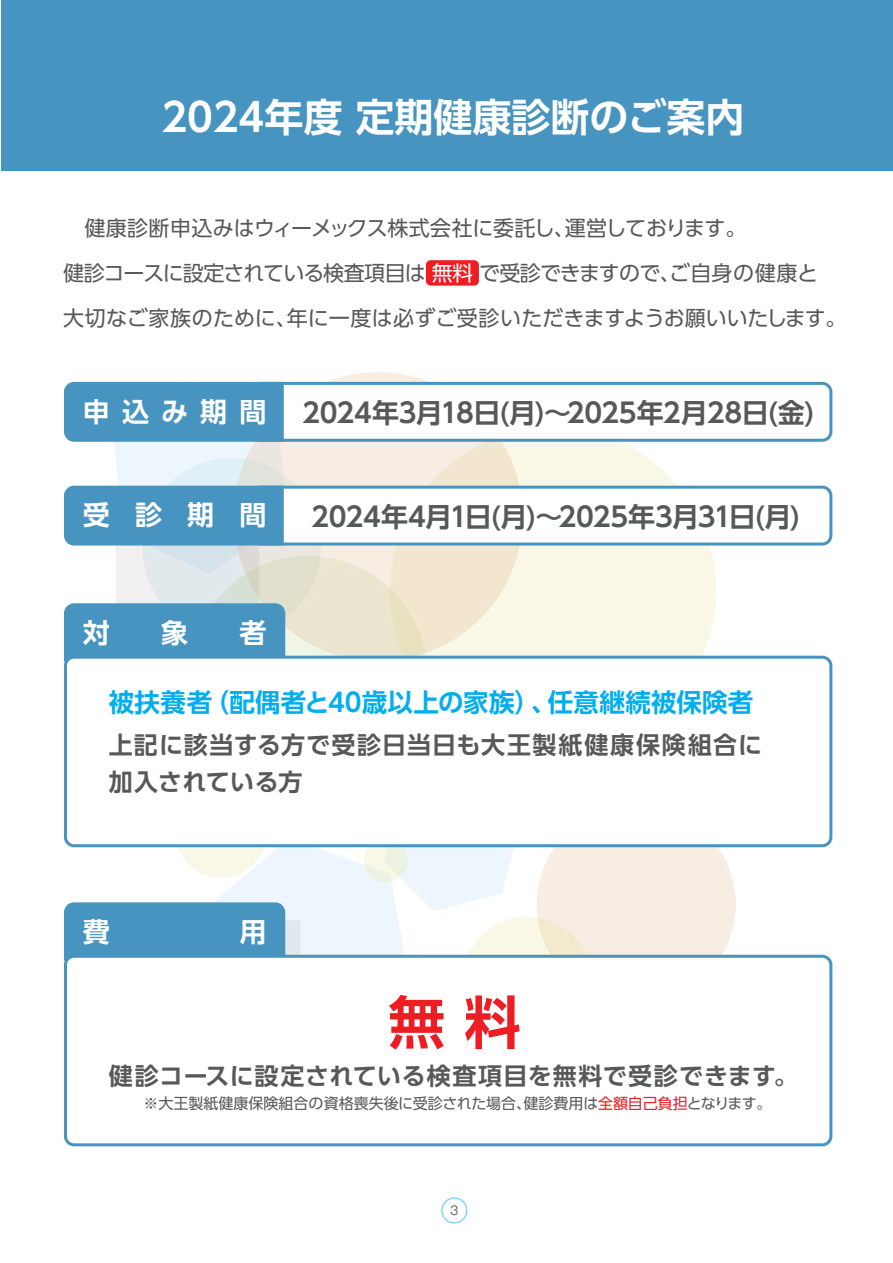
<style>
.page{position:relative;width:893px;height:1263px;background:#fff}
.page>*{position:absolute;margin:0;border:0;box-sizing:border-box;transform-origin:0 0}
.t1{font:700 57px "UD Shin Go Pro De";color:#ee1d23}
.t2{font:700 39px "UD Shin Go Pro De";color:#fff}
.t3{font:700 27px "UD Shin Go Pro De";letter-spacing:-.015em;color:#57585a}
.t4{font:700 27px "UD Shin Go Pro De";letter-spacing:.45em;color:#fff}
.t5{font:700 25.5px "UD Shin Go Pro De";letter-spacing:.01em;color:#00aeef}
.t6{font:700 24px/37.5px "UD Shin Go Pro De";letter-spacing:.04em;color:#57585a}
.t7{font:21px/45px "UD Shin Go Pro";letter-spacing:-.015em;color:#57585a}
.t8{font:15px "UD Shin Go Pro";color:#57585a}
.t9{font:12px "Gothic MB101 Upr";color:#6c6d70}
.s1{color:#fff}
.s2{color:#ee1d23}
</style>
<div class="page">
<div style="left:2px;top:0;width:891px;height:170px;background:#4794c0"></div>
<img style="left:110px;top:372px;width:625px;height:583px">
<div style="left:426px;top:260px;width:53px;height:26px;background:#ee1d23;border-radius:5px"></div>
<div style="left:252px;top:383px;width:579px;height:57px;background:#fff;border-radius:9px"></div>
<div style="left:251px;top:382px;width:581px;height:60px;border:3px solid #4794c0;border-radius:9px"></div>
<svg style="left:64px;top:380px;width:223px;height:63px;background:#529ac3"></svg>
<div style="left:64px;top:602px;width:223px;height:60px;background:#4794c0"></div>
<div style="left:65px;top:657px;width:766px;height:189px;background:#fff;border-radius:9px"></div>
<div style="left:64px;top:656px;width:768px;height:191px;border:3px solid #4794c0;border-radius:9px"></div>
<div style="left:64px;top:901px;width:223px;height:60px;background:#4794c0"></div>
<div style="left:65px;top:956px;width:766px;height:189px;background:#fff;border-radius:9px"></div>
<div style="left:64px;top:955px;width:768px;height:191px;border:3px solid #4794c0;border-radius:9px"></div>
<div style="left:441px;top:1197px;width:26px;height:26px;border:1px solid #6bcff6;border-radius:50%"></div>
<div style="left:252px;top:487px;width:579px;height:57px;background:#fff;border-radius:9px"></div>
<div style="left:251px;top:486px;width:581px;height:59px;border:3px solid #4794c0;border-radius:9px"></div>
<svg style="left:64px;top:484px;width:223px;height:63px;background:#519ac3"></svg>
<h2 class="t2" style="left:161px;top:86px;width:585px">2024年度 定期健康診断のご案内</h2>
<p class="t7" style="left:63px;top:205px;width:785px">　健康診断申込みはウィーメックス株式会社に委託し、運営しております。<br>健診コースに設定されている検査項目は <span class="s1">無料</span> で受診できますので、ご自身の健康と<br>大切なご家族のために、年に一度は必ずご受診いただきますようお願いいたします。</p>
<p class="t4" style="left:83px;top:389px;width:185px">申込み期間</p>
<p class="t3" style="left:302px;top:391px;width:514px">2024年3月18日(月)～2025年2月28日(金)</p>
<p class="t4" style="left:83px;top:493px;width:185px">受診期間</p>
<p class="t3" style="left:311px;top:495px;width:490px">2024年4月1日(月)～2025年3月31日(月)</p>
<p class="t4" style="left:83px;top:611px;width:28px">対</p>
<p class="t4" style="left:161px;top:611px;width:28px">象</p>
<p class="t4" style="left:239px;top:611px;width:28px">者</p>
<p class="t5" style="left:109px;top:682px;width:646px">被扶養者（配偶者と40歳以上の家族）、任意継続被保険者</p>
<p class="t6" style="left:109px;top:725px;width:655px">上記に該当する方で受診日当日も大王製紙健康保険組合に加入されている方</p>
<p class="t4" style="left:83px;top:910px;width:28px">費</p>
<p class="t4" style="left:239px;top:910px;width:28px">用</p>
<h1 class="t1" style="left:388px;top:976px;width:134px">無 料</h1>
<p class="t6" style="left:109px;top:1056px;width:690px">健診コースに設定されている検査項目を無料で受診できます。</p>
<p class="t8" style="left:144px;top:1091px;width:629px">※大王製紙健康保険組合の資格喪失後に受診された場合、健診費用は<span class="s2">全額自己負担</span>となります。</p>
<p class="t9" style="left:450px;top:1201px;width:10px">3</p>
</div>
